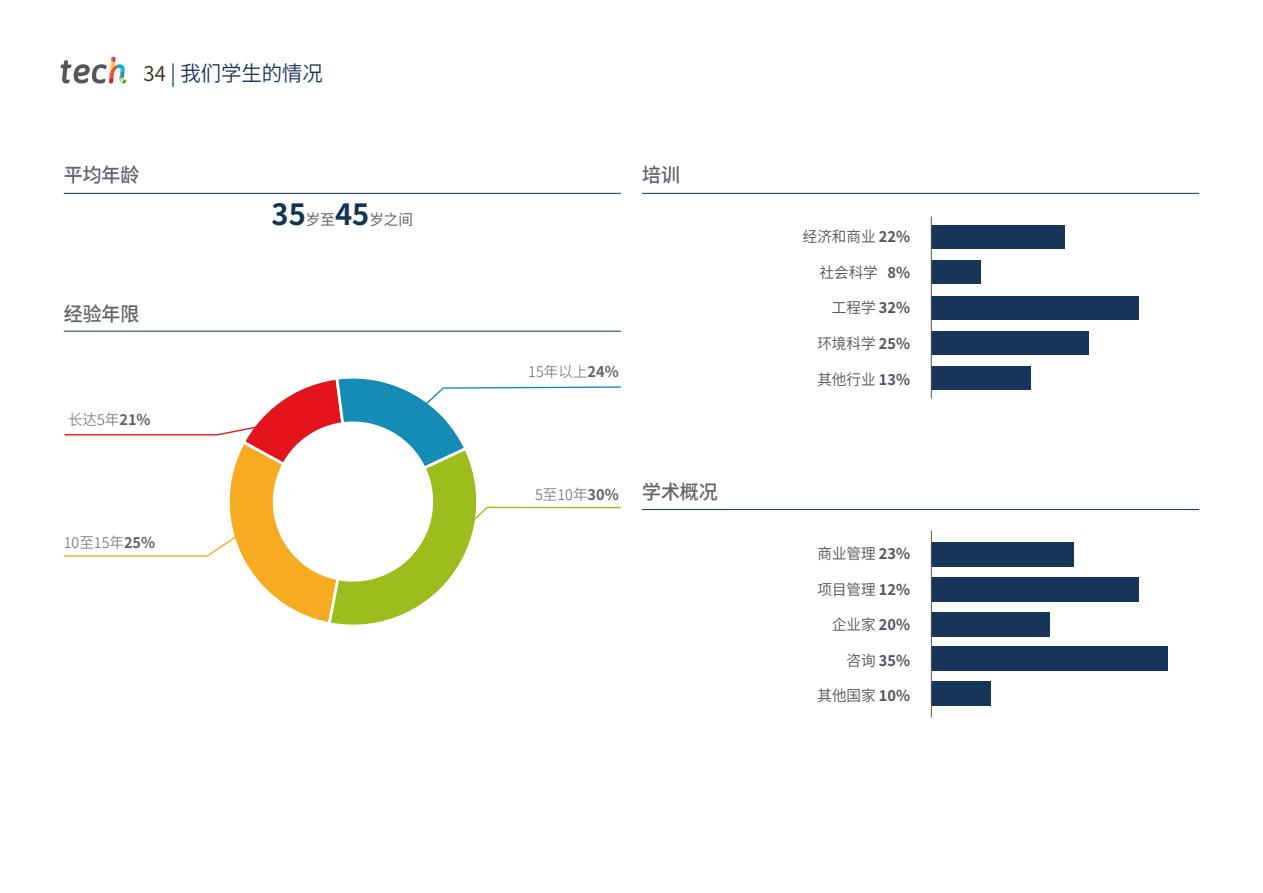
<style>
.page{position:relative;width:1263px;height:893px;background:#fff}
.page>*{position:absolute;margin:0;border:0;box-sizing:border-box;transform-origin:0 0}
.t1{font:21px "Source Han Sans CN";color:#1a355c}
.t2{font:500 19.5px "Source Han Sans CN";color:#61646a}
.t3{font:15px "Source Han Sans CN";color:#52555b}
.t4{font:300 15px "Source Han Sans CN";color:#636363}
.t5{font:700 15px "Source Han Sans CN";color:#52555b}
.s1{color:#312e20}
.s2{font-weight:700}
.s3{font-weight:700;font-size:30px;color:#123352}
.s4{font-weight:400}
</style>
<div class="page">
<svg style="left:61px;top:57px;width:65px;height:27px"></svg>
<hr style="left:64px;top:193px;width:557px;height:1px;background:#17355b">
<hr style="left:64px;top:331px;width:557px;height:1px;background:#17355b">
<hr style="left:642px;top:509px;width:557px;height:1px;background:#17355b">
<div style="left:931px;top:542px;width:143px;height:25px;background:#17355b"></div>
<div style="left:931px;top:577px;width:207px;height:25px;background:#17355b"></div>
<div style="left:931px;top:612px;width:119px;height:24px;background:#17355b"></div>
<div style="left:931px;top:646px;width:237px;height:25px;background:#17355b"></div>
<div style="left:931px;top:681px;width:59px;height:25px;background:#17355b"></div>
<hr style="left:931px;top:531px;width:1px;height:186px;background:#52555b">
<hr style="left:642px;top:193px;width:557px;height:1px;background:#17355b">
<div style="left:931px;top:226px;width:134px;height:23px;background:#17355b"></div>
<div style="left:931px;top:261px;width:50px;height:23px;background:#17355b"></div>
<div style="left:931px;top:296px;width:207px;height:23px;background:#17355b"></div>
<div style="left:931px;top:331px;width:158px;height:23px;background:#17355b"></div>
<div style="left:931px;top:366px;width:100px;height:23px;background:#17355b"></div>
<hr style="left:931px;top:217px;width:1px;height:181px;background:#52555b">
<svg style="left:64px;top:378px;width:557px;height:247px"></svg>
<h1 class="t1" style="left:144px;top:61px;width:181px"><span class="s1">34</span> | 我们学生的情况</h1>
<h2 class="t2" style="left:64px;top:164px;width:77px">平均年龄</h2>
<h2 class="t2" style="left:64px;top:303px;width:77px">经验年限</h2>
<p class="t4" style="left:68px;top:411px;width:84px">长达5年<span class="s2">21%</span></p>
<p class="t4" style="left:64px;top:534px;width:93px">10至15年<span class="s2">25%</span></p>
<p class="t3" style="left:272px;top:211px;width:143px"><span class="s3">35</span>岁至<span class="s3">45</span>岁之间</p>
<h2 class="t2" style="left:642px;top:164px;width:39px">培训</h2>
<p class="t4" style="left:528px;top:363px;width:92px">15年以上<span class="s2">24%</span></p>
<p class="t4" style="left:535px;top:486px;width:85px">5至10年<span class="s2">30%</span></p>
<h2 class="t2" style="left:642px;top:481px;width:77px">学术概况</h2>
<p class="t3" style="left:803px;top:229px;width:109px">经济和商业 <span class="s2">22%</span></p>
<p class="t3" style="left:819px;top:264px;width:92px">社会科学 <span class="s2">8%</span></p>
<p class="t3" style="left:832px;top:300px;width:80px">工程学 <span class="s2">32%</span></p>
<p class="t3" style="left:817px;top:335px;width:94px">环境科学 <span class="s2">25%</span></p>
<p class="t3" style="left:817px;top:371px;width:94px">其他行业 <span class="s2">13%</span></p>
<p class="t3" style="left:817px;top:545px;width:94px">商业管理 <span class="s2">23%</span></p>
<p class="t3" style="left:817px;top:581px;width:94px">项目管理 <span class="s2">12%</span></p>
<p class="t3" style="left:832px;top:616px;width:80px">企业家 <span class="s2">20%</span></p>
<p class="t5" style="left:846px;top:652px;width:65px"><span class="s4">咨询</span> 35%</p>
<p class="t3" style="left:817px;top:687px;width:94px">其他国家 <span class="s2">10%</span></p>
</div>
